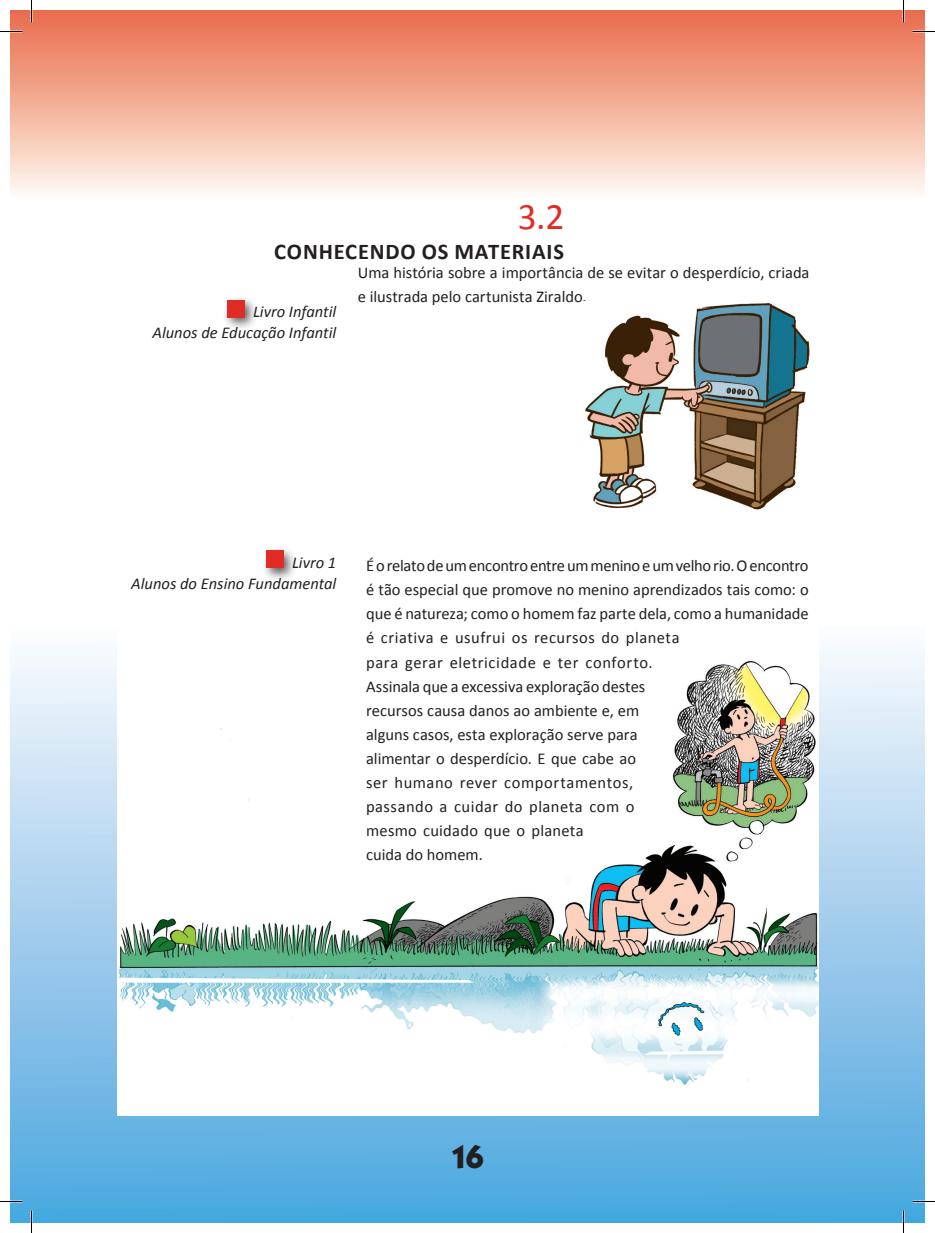
<style>
.page{position:relative;width:935px;height:1233px;background:#fff}
.page>*{position:absolute;margin:0;border:0;box-sizing:border-box;transform-origin:0 0}
.t1{font:37.5px "Calibri";color:#e12c26}
.t2{font:27px "Kabel Bd Normal";color:#231f20}
.t3{font:700 22.5px "Calibri";letter-spacing:.035em;color:#231f20}
.Texto{font:16.5px/24px "Calibri";color:#231f20}
.t4{font:italic 16.5px "Calibri";color:#231f20}
</style>
<div class="page">
<div style="left:903px;top:627px;width:21px;height:595px;background:linear-gradient(to bottom,#fcf9fd,#48a4de)"></div>
<div style="left:10px;top:627px;width:893px;height:595px;background:linear-gradient(to bottom,#fdfafd,#4aa5de)"></div>
<div style="left:10px;top:10px;width:893px;height:191px;background:linear-gradient(to bottom,#e96946,#fffbf4)"></div>
<div style="left:903px;top:10px;width:21px;height:191px;background:linear-gradient(to bottom,#e96b49,#fffaf3)"></div>
<div style="left:117px;top:201px;width:701px;height:915px;background:#fff"></div>
<img style="left:119px;top:660px;width:699px;height:425px">
<div style="left:223px;top:296px;width:35px;height:35px;background:#231f20;opacity:.75"></div>
<div style="left:228px;top:300px;width:17px;height:17px;background:#e12c26"></div>
<div style="left:262px;top:546px;width:35px;height:35px;background:#231f20;opacity:.75"></div>
<div style="left:267px;top:551px;width:17px;height:17px;background:#e12c26"></div>
<img style="left:585px;top:302px;width:225px;height:208px">
<hr style="left:0;top:1200px;width:22px;height:2px;background:#fff">
<hr style="left:912px;top:1200px;width:23px;height:2px;background:#fff">
<hr style="left:902px;top:0;width:2px;height:23px;background:#fff">
<hr style="left:902px;top:1210px;width:2px;height:22px;background:#fff">
<svg style="left:0;top:31px;width:22px;height:1px"></svg>
<svg style="left:912px;top:31px;width:23px;height:1px"></svg>
<svg style="left:0;top:1201px;width:22px;height:1px"></svg>
<svg style="left:912px;top:1201px;width:23px;height:1px"></svg>
<svg style="left:31px;top:0;width:1px;height:23px"></svg>
<svg style="left:31px;top:1210px;width:1px;height:22px"></svg>
<svg style="left:903px;top:0;width:1px;height:23px"></svg>
<svg style="left:903px;top:1210px;width:1px;height:22px"></svg>
<p class="t1" style="left:518px;top:193px;width:48px">3.2</p>
<p class="t3" style="left:274px;top:238px;width:291px">CONHECENDO OS MATERIAIS</p>
<p class="t4" style="left:253px;top:301px;width:85px">Livro Infantil</p>
<p class="t4" style="left:152px;top:322px;width:185px">Alunos de Educação Infantil</p>
<p class="Texto" style="left:358px;top:260px;width:453px">Uma história sobre a importância de se evitar o desperdício, criada e ilustrada pelo cartunista Ziraldo.</p>
<p class="t4" style="left:292px;top:551px;width:46px">Livro 1</p>
<p class="t4" style="left:131px;top:572px;width:207px">Alunos do Ensino Fundamental</p>
<p class="Texto" style="left:366px;top:554px;width:444px">É o relato de um encontro entre um menino e um velho rio. O encontro é tão especial que promove no menino aprendizados tais como: o que é natureza; como o homem faz parte dela, como a humanidade é criativa e usufrui os recursos do planeta<br>para gerar eletricidade e ter conforto.<br>Assinala que a excessiva exploração destes<br>recursos causa danos ao ambiente e, em<br>alguns casos, esta exploração serve para<br>alimentar o desperdício. E que cabe ao<br>ser humano rever comportamentos,<br>passando a cuidar do planeta com o<br>mesmo cuidado que o planeta<br>cuida do homem.</p>
<p class="t2" style="left:451px;top:1137px;width:35px">16</p>
</div>
